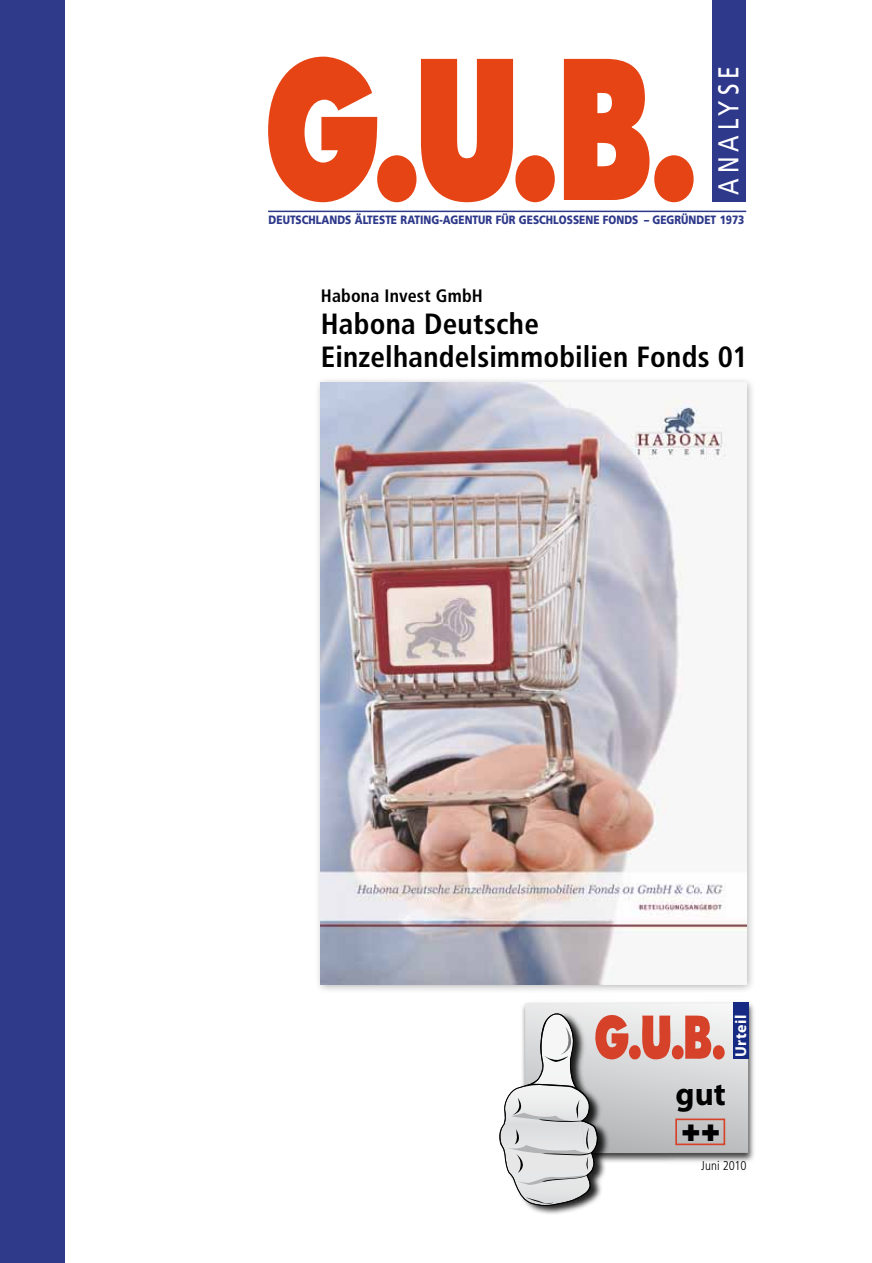
<style>
.page{position:relative;width:872px;height:1263px;background:#fff}
.page>*{position:absolute;margin:0;border:0;box-sizing:border-box;transform-origin:0 0}
.t1{font:700 32.7px/36px "Myriad";color:#000}
.t2{font:700 condensed 29.25px/32.5px "Frutiger";letter-spacing:.01em;color:#000}
.t3{font:28.65px "Frutiger";letter-spacing:.22em;color:#fff;scale:.8 1}
.t4{font:700 condensed 18px "Frutiger";letter-spacing:.01em;color:#000}
.t5{font:700 15.75px "Myriad Pro";letter-spacing:.02em;color:#fff}
.t6{font:300 condensed 12.75px "Frutiger";color:#000}
.t7{font:900 12px "Frutiger";color:#2e398b;scale:.84 1}
.s1{font-family:"Frutiger";font-weight:900}
</style>
<div class="page">
<div style="left:0;top:0;width:64px;height:1263px;background:#2f3a8b"></div>
<div style="left:712px;top:0;width:33px;height:201px;background:#2e398b"></div>
<hr style="left:268px;top:211px;width:478px;height:1px;background:#2e398b">
<svg style="left:268px;top:57px;width:109px;height:145px"></svg>
<div style="left:377px;top:155px;width:39px;height:47px;background:#e64415;border-radius:50%"></div>
<svg style="left:421px;top:59px;width:92px;height:143px"></svg>
<div style="left:515px;top:155px;width:40px;height:47px;background:#e64415;border-radius:50%"></div>
<svg style="left:564px;top:59px;width:85px;height:141px;background:#e95e35"></svg>
<div style="left:654px;top:155px;width:39px;height:47px;background:#e64415;border-radius:50%"></div>
<div style="left:314px;top:376px;width:442px;height:618px;background:#000;opacity:.3"></div>
<img style="left:321px;top:382px;width:425px;height:602px">
<img style="left:522px;top:1002px;width:232px;height:160px">
<div style="left:525px;top:1003px;width:223px;height:150px;background:linear-gradient(to bottom,#f8f8f9,#bcbcbd)"></div>
<div style="left:733px;top:1003px;width:16px;height:56px;background:#162983"></div>
<img style="left:522px;top:1009px;width:90px;height:205px">
<svg style="left:499px;top:1010px;width:226px;height:196px"></svg>
<div style="left:675px;top:1118px;width:50px;height:27px;border:2px solid #d54129"></div>
<p class="t3" style="left:712px;top:195px;width:163px;rotate:-90deg">ANALYSE</p>
<p class="t7" style="left:268px;top:212px;width:568px">DEUTSCHLANDS ÄLTESTE RATING-AGENTUR FÜR GESCHLOSSENE FONDS – GEGRÜNDET 1973</p>
<p class="t4" style="left:321px;top:285px;width:164px">Habona Invest GmbH</p>
<p class="t2" style="left:321px;top:308px;width:428px">Habona Deutsche<br>Einzelhandelsimmobilien Fonds 01</p>
<p class="t5" style="left:730px;top:1057px;width:43px;rotate:-90deg">Urteil</p>
<p class="t1" style="left:675px;top:1077px;width:52px">gut <span class="s1">++</span></p>
<p class="t6" style="left:701px;top:1158px;width:47px">Juni 2010</p>
</div>
